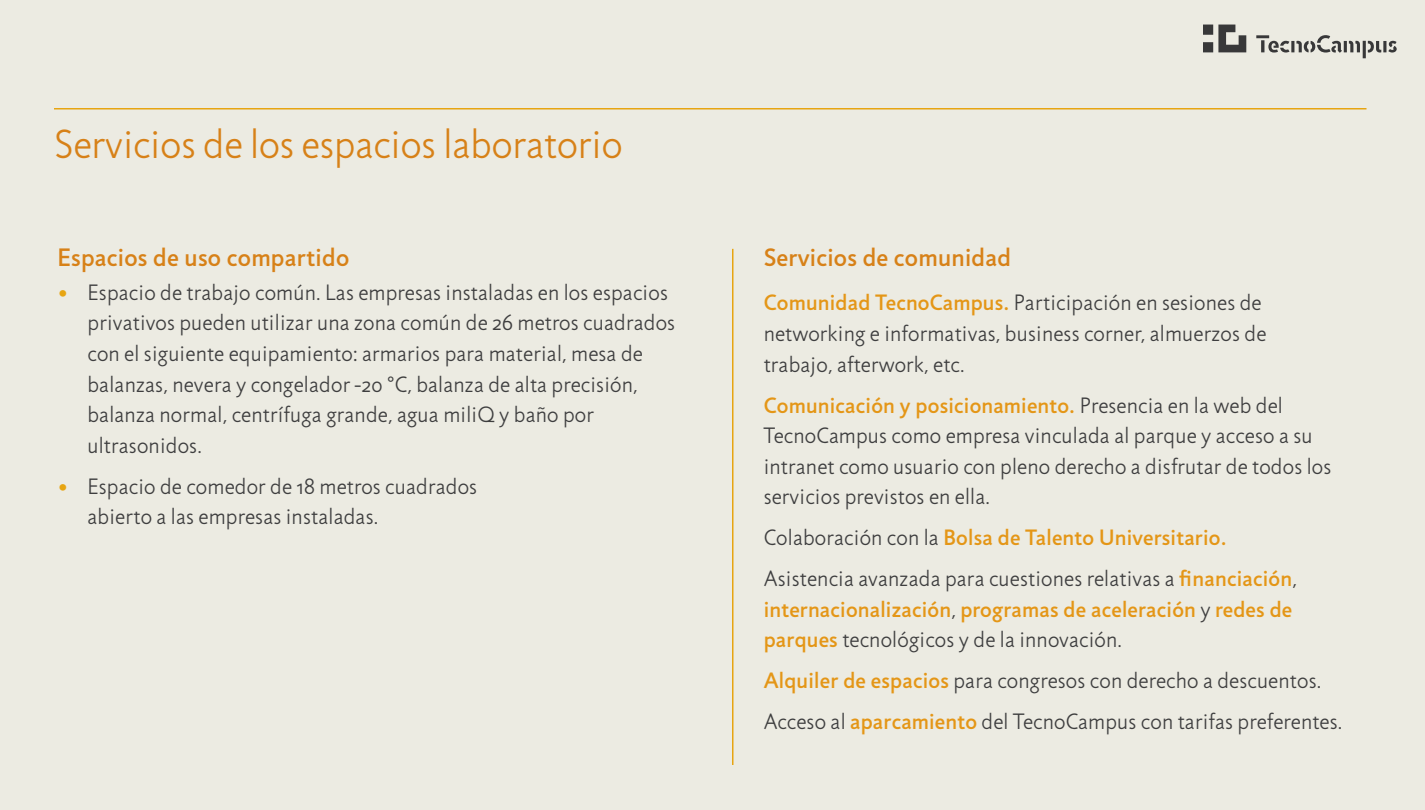
<style>
.page{position:relative;width:1425px;height:810px;background:#ecebe2}
.page>*{position:absolute;margin:0;border:0;box-sizing:border-box;transform-origin:0 0}
.t1{font:300 41.17px "Jigsaw";color:#d78118}
.t2{font:500 25.5px "Jigsaw";letter-spacing:.01em;color:#d78118}
.t3{font:300 22.5px/30.5px "Jigsaw";letter-spacing:.01em;color:#3e3e3f}
.t4{font:500 22.5px/30.5px "Jigsaw";letter-spacing:.01em;color:#e49617}
.s1{color:#e7a512}
.s2{font-weight:500;color:#e49617}
.s3{font-weight:300;color:#3e3e3f}
</style>
<div class="page">
<svg style="left:1256px;top:35px;width:141px;height:23px"></svg>
<svg style="left:1203px;top:25px;width:43px;height:27px"></svg>
<hr style="left:54px;top:108px;width:1312px;height:2px;background:#e7a512">
<hr style="left:732px;top:249px;width:2px;height:516px;background:#e7a512">
<h1 class="t1" style="left:54px;top:121px;width:570px">Servicios de los espacios laboratorio</h1>
<p class="t2" style="left:58px;top:243px;width:293px">Espacios de uso compartido</p>
<p class="t3" style="left:87px;top:277px;width:589px;text-indent:-30px"><span class="s1">•</span> Espacio de trabajo común. Las empresas instaladas en los espacios privativos pueden utilizar una zona común de 26 metros cuadrados con el siguiente equipamiento: armarios para material, mesa de balanzas, nevera y congelador -20 °C, balanza de alta precisión, balanza normal, centrífuga grande, agua miliQ y baño por ultrasonidos.</p>
<p class="t3" style="left:87px;top:471px;width:391px;text-indent:-30px"><span class="s1">•</span> Espacio de comedor de 18 metros cuadrados abierto a las empresas instaladas.</p>
<p class="t2" style="left:764px;top:243px;width:249px">Servicios de comunidad</p>
<p class="t3" style="left:764px;top:288px;width:504px"><span class="s2">Comunidad TecnoCampus.</span> Participación en sesiones de networking e informativas, business corner, almuerzos de trabajo, afterwork, etc.</p>
<p class="t3" style="left:764px;top:390px;width:569px"><span class="s2">Comunicación y posicionamiento.</span> Presencia en la web del TecnoCampus como empresa vinculada al parque y acceso a su intranet como usuario con pleno derecho a disfrutar de todos los servicios previstos en ella.</p>
<p class="t3" style="left:764px;top:517px;width:535px;line-height:41px">Colaboración con la <span class="s2">Bolsa de Talento Universitario.<br></span>Asistencia avanzada para cuestiones relativas a <span class="s2">financiación</span>,</p>
<p class="t4" style="left:764px;top:594px;width:530px">internacionalización<span class="s3">,</span> programas de aceleración <span class="s3">y</span> redes de parques <span class="s3">tecnológicos y de la innovación.</span></p>
<p class="t3" style="left:764px;top:660px;width:580px;line-height:41px"><span class="s2">Alquiler de espacios</span> para congresos con derecho a descuentos.<br>Acceso al <span class="s2">aparcamiento</span> del TecnoCampus con tarifas preferentes.</p>
</div>
